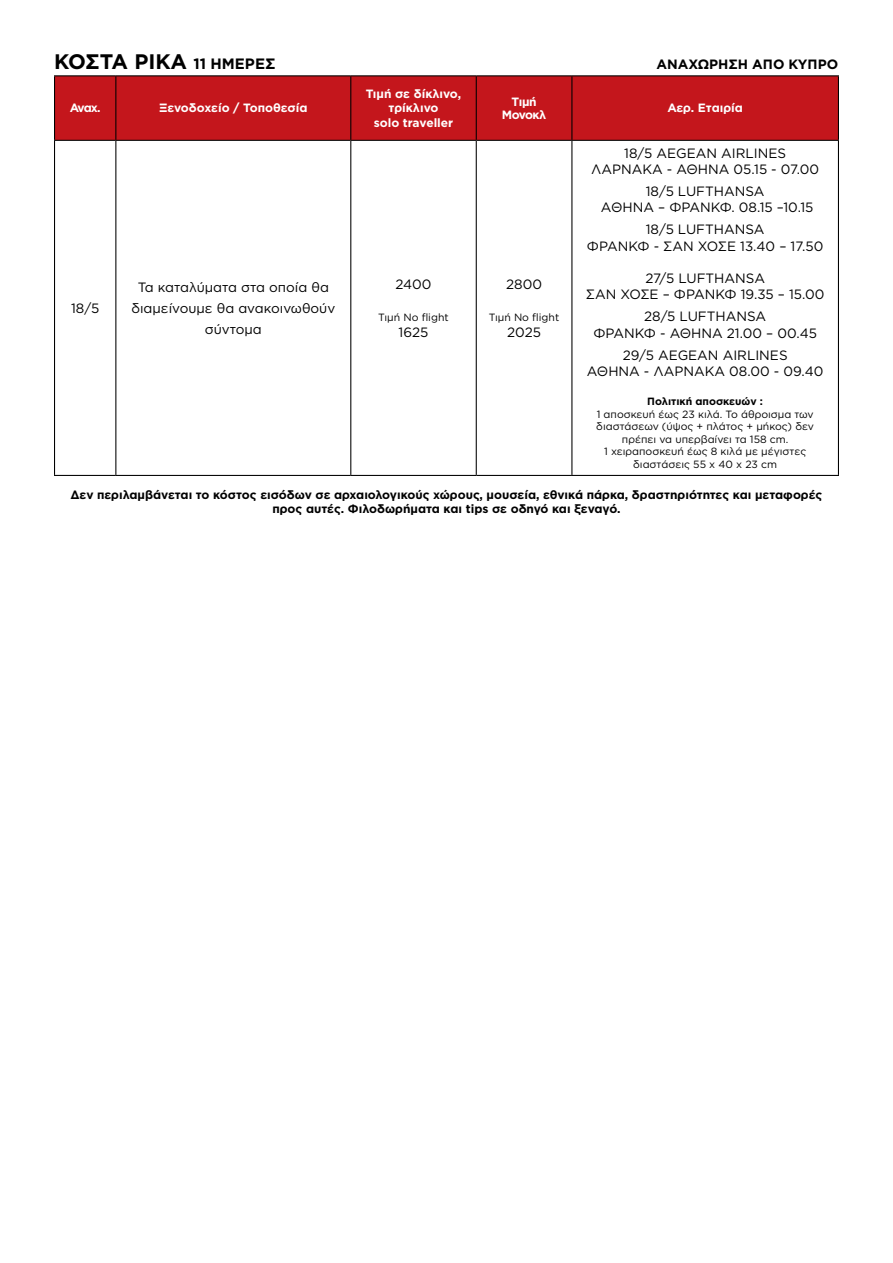
<style>
.page{position:relative;width:893px;height:1263px;background:#fff}
.page>*{position:absolute;margin:0;border:0;box-sizing:border-box;transform-origin:0 0}
.t1{font:700 21px "Gotham Greek";letter-spacing:-.02em;color:#000}
.t2{font:13.5px/16.2px "Gotham Greek";color:#000;text-align:center}
.t3{font:700 13.5px "Gotham Greek";color:#000}
.t4{font:700 12px/14.4px "Gotham Greek";color:#000;text-align:center}
.t5{font:700 12px/14.4px "Gotham Greek";color:#fff;text-align:center}
.t6{font:700 12px/13.2px "Gotham Greek";letter-spacing:-.045em;color:#fff;text-align:center}
.t7{font:10.5px/12.6px "Gotham Greek";color:#000;text-align:center}
.t8{font:700 10.5px "Gotham Greek";color:#000}
.s1{font-size:15px}
</style>
<div class="page">
<div style="left:55px;top:76px;width:783px;height:64px;background:#c4161c"></div>
<svg style="left:55px;top:141px;width:783px;height:334px"></svg>
<hr style="left:54px;top:75px;width:62px;height:1px;background:#000">
<hr style="left:54px;top:76px;width:1px;height:64px;background:#000">
<hr style="left:116px;top:75px;width:235px;height:1px;background:#000">
<hr style="left:115px;top:76px;width:1px;height:64px;background:#000">
<hr style="left:351px;top:75px;width:125px;height:1px;background:#000">
<hr style="left:350px;top:76px;width:1px;height:64px;background:#000">
<hr style="left:476px;top:75px;width:96px;height:1px;background:#000">
<hr style="left:476px;top:76px;width:1px;height:64px;background:#000">
<hr style="left:572px;top:75px;width:267px;height:1px;background:#000">
<hr style="left:571px;top:76px;width:1px;height:64px;background:#000">
<hr style="left:838px;top:76px;width:1px;height:64px;background:#000">
<hr style="left:54px;top:141px;width:1px;height:334px;background:#000">
<hr style="left:115px;top:141px;width:1px;height:334px;background:#000">
<hr style="left:350px;top:141px;width:1px;height:334px;background:#000">
<hr style="left:476px;top:141px;width:1px;height:334px;background:#000">
<hr style="left:572px;top:140px;width:267px;height:1px;background:#000">
<hr style="left:571px;top:141px;width:1px;height:334px;background:#000">
<hr style="left:838px;top:141px;width:1px;height:334px;background:#000">
<hr style="left:572px;top:475px;width:267px;height:1px;background:#000">
<hr style="left:54px;top:140px;width:62px;height:1px;background:#000">
<hr style="left:54px;top:475px;width:62px;height:1px;background:#000">
<hr style="left:116px;top:140px;width:235px;height:1px;background:#000">
<hr style="left:116px;top:475px;width:235px;height:1px;background:#000">
<hr style="left:351px;top:140px;width:125px;height:1px;background:#000">
<hr style="left:351px;top:475px;width:125px;height:1px;background:#000">
<hr style="left:476px;top:140px;width:96px;height:1px;background:#000">
<hr style="left:476px;top:475px;width:96px;height:1px;background:#000">
<h1 class="t1" style="left:54px;top:50px;width:223px">ΚΟΣΤΑ ΡΙΚΑ <span class="s1">11 ΗΜΕΡΕΣ</span></h1>
<p class="t3" style="left:657px;top:57px;width:183px">ΑΝΑΧΩΡΗΣΗ ΑΠΟ ΚΥΠΡΟ</p>
<p class="t5" style="left:70px;top:101px;width:32px">Αναχ.</p>
<p class="t5" style="left:159px;top:101px;width:150px">Ξενοδοχείο / Τοποθεσία</p>
<p class="t5" style="left:366px;top:86px;width:97px">Τιμή σε δίκλινο, τρίκλινο<br>solo traveller</p>
<p class="t6" style="left:502px;top:95px;width:46px">Tιμή<br>Μονοκλ</p>
<p class="t5" style="left:667px;top:101px;width:77px">Αερ. Εταιρία</p>
<p class="t2" style="left:591px;top:145px;width:230px">18/5 AEGEAN AIRLINES<br>ΛΑΡΝΑΚΑ - ΑΘΗΝΑ 05.15 - 07.00</p>
<p class="t2" style="left:601px;top:183px;width:214px">18/5 LUFTHANSA<br>ΑΘΗΝΑ – ΦΡΑΝΚΦ. 08.15 –10.15</p>
<p class="t2" style="left:587px;top:221px;width:238px">18/5 LUFTHANSA<br>ΦΡΑΝΚΦ - ΣΑΝ ΧΟΣΕ 13.40 – 17.50</p>
<p class="t2" style="left:586px;top:270px;width:240px">27/5 LUFTHANSA<br>ΣΑΝ ΧΟΣΕ – ΦΡΑΝΚΦ 19.35 – 15.00</p>
<p class="t2" style="left:593px;top:308px;width:225px">28/5 LUFTHANSA<br>ΦΡΑΝΚΦ - ΑΘΗΝΑ 21.00 – 00.45</p>
<p class="t2" style="left:587px;top:347px;width:238px">29/5 AEGEAN AIRLINES<br>ΑΘΗΝΑ - ΛΑΡΝΑΚΑ 08.00 - 09.40</p>
<p class="t8" style="left:647px;top:395px;width:117px">Πολιτική αποσκευών :</p>
<p class="t7" style="left:596px;top:407px;width:219px">1 αποσκευή έως 23 κιλά. Το άθροισμα των διαστάσεων (ύψος + πλάτος + μήκος) δεν πρέπει να υπερβαίνει τα 158 cm.<br>1 χειραποσκευή έως 8 κιλά με μέγιστες διαστάσεις 55 x 40 x 23 cm</p>
<p class="t4" style="left:71px;top:487px;width:753px">Δεν περιλαμβάνεται το κόστος εισόδων σε αρχαιολογικούς χώρους, μουσεία, εθνικά πάρκα, δραστηριότητες και μεταφορές προς αυτές. Φιλοδωρήματα και tips σε οδηγό και ξεναγό.</p>
<p class="t2" style="left:131px;top:276px;width:205px;line-height:21px">Τα καταλύματα στα οποία θα διαμείνουμε θα ανακοινωθούν σύντομα</p>
<p class="t2" style="left:395px;top:275px;width:38px">2400</p>
<p class="t2" style="left:506px;top:275px;width:37px">2800</p>
<p class="t7" style="left:489px;top:311px;width:72px">Τιμή No flight</p>
<p class="t2" style="left:507px;top:324px;width:35px">2025</p>
<p class="t2" style="left:71px;top:300px;width:30px">18/5</p>
<p class="t7" style="left:378px;top:311px;width:72px">Τιμή No flight</p>
<p class="t2" style="left:399px;top:324px;width:31px">1625</p>
</div>
